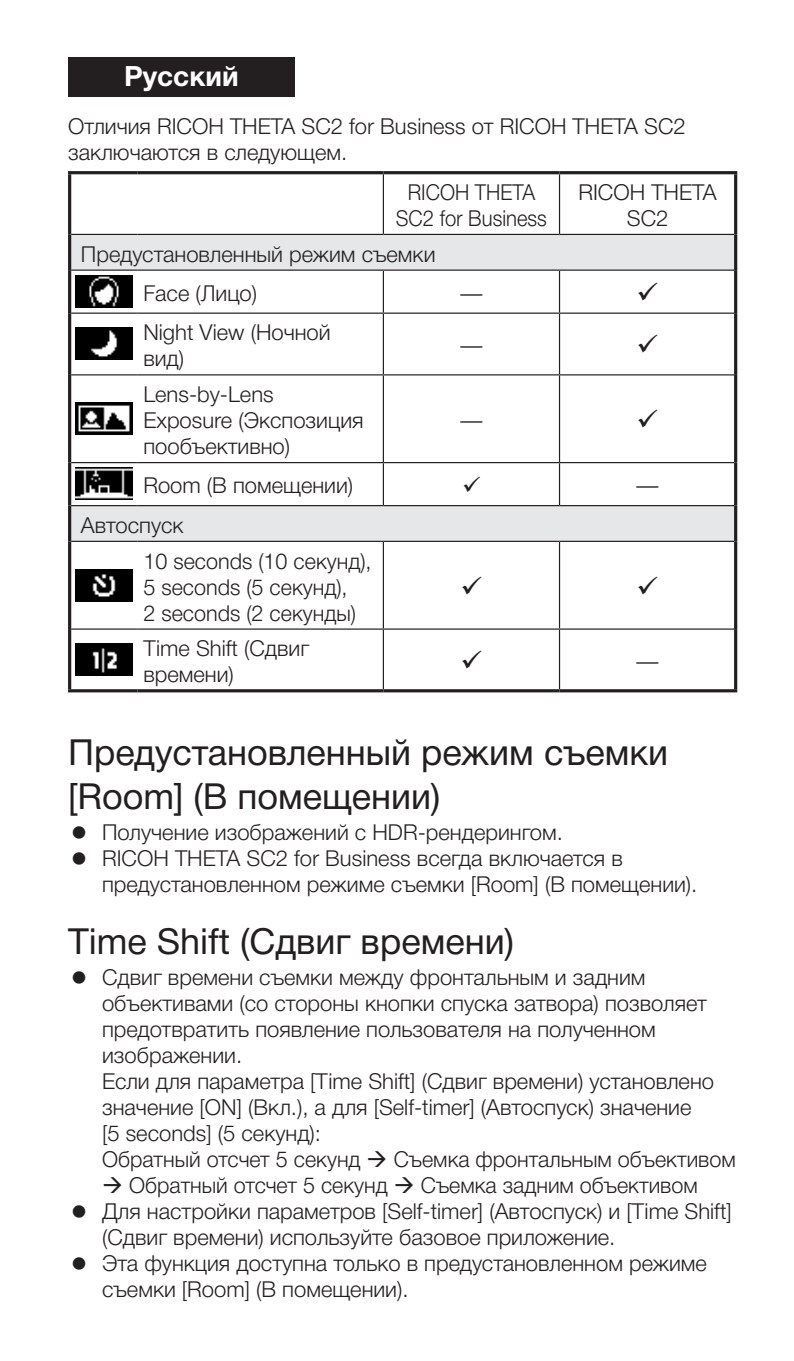
<style>
.page{position:relative;width:794px;height:1361px;background:#fff}
.page>*{position:absolute;margin:0;border:0;box-sizing:border-box;transform-origin:0 0}
._00_L3{font:36px/44px "Helvetica Neue Cyr";color:#231f20}
._99_Language{font:700 28px "Helvetica Neue Cyr";color:#fff}
._01_B_bull{font:300 22px/26px "Helvetica Neue Cyr";color:#231f20}
._01_B{font:300 22px/26px "Helvetica Neue Cyr";color:#231f20}
._01_B-2{font:300 22px/26px "Helvetica Neue Cyr";color:#231f20;text-align:center;scale:.92 1}
</style>
<div class="page">
<div style="left:68px;top:57px;width:227px;height:39px;background:#231f20"></div>
<svg style="left:71px;top:235px;width:663px;height:306px"></svg>
<hr style="left:734px;top:234px;width:3px;height:36px;background:#231f20">
<hr style="left:734px;top:505px;width:3px;height:36px;background:#231f20">
<hr style="left:68px;top:171px;width:70px;height:3px;background:#231f20">
<hr style="left:68px;top:174px;width:3px;height:60px;background:#231f20">
<hr style="left:138px;top:171px;width:245px;height:3px;background:#231f20">
<hr style="left:383px;top:171px;width:176px;height:3px;background:#231f20">
<hr style="left:559px;top:171px;width:178px;height:3px;background:#231f20">
<hr style="left:734px;top:174px;width:3px;height:60px;background:#231f20">
<hr style="left:68px;top:234px;width:3px;height:36px;background:#231f20">
<hr style="left:68px;top:270px;width:3px;height:43px;background:#231f20">
<hr style="left:734px;top:270px;width:3px;height:43px;background:#231f20">
<hr style="left:68px;top:313px;width:3px;height:62px;background:#231f20">
<hr style="left:734px;top:313px;width:3px;height:62px;background:#231f20">
<hr style="left:68px;top:375px;width:3px;height:87px;background:#231f20">
<hr style="left:734px;top:375px;width:3px;height:87px;background:#231f20">
<hr style="left:68px;top:462px;width:3px;height:43px;background:#231f20">
<hr style="left:734px;top:462px;width:3px;height:43px;background:#231f20">
<hr style="left:68px;top:505px;width:3px;height:36px;background:#231f20">
<hr style="left:68px;top:541px;width:3px;height:88px;background:#231f20">
<hr style="left:734px;top:541px;width:3px;height:88px;background:#231f20">
<hr style="left:68px;top:629px;width:3px;height:60px;background:#231f20">
<hr style="left:734px;top:629px;width:3px;height:60px;background:#231f20">
<hr style="left:68px;top:689px;width:70px;height:3px;background:#231f20">
<hr style="left:138px;top:689px;width:245px;height:3px;background:#231f20">
<hr style="left:383px;top:689px;width:176px;height:3px;background:#231f20">
<hr style="left:559px;top:689px;width:178px;height:3px;background:#231f20">
<hr style="left:383px;top:174px;width:1px;height:60px;background:#231f20">
<hr style="left:559px;top:174px;width:1px;height:60px;background:#231f20">
<hr style="left:383px;top:271px;width:1px;height:41px;background:#231f20">
<hr style="left:559px;top:271px;width:1px;height:41px;background:#231f20">
<hr style="left:383px;top:312px;width:176px;height:2px;background:#231f20">
<hr style="left:383px;top:314px;width:1px;height:60px;background:#231f20">
<hr style="left:559px;top:312px;width:175px;height:2px;background:#231f20">
<hr style="left:559px;top:314px;width:1px;height:60px;background:#231f20">
<hr style="left:383px;top:374px;width:176px;height:1px;background:#231f20">
<hr style="left:383px;top:375px;width:1px;height:87px;background:#231f20">
<hr style="left:559px;top:374px;width:175px;height:1px;background:#231f20">
<hr style="left:559px;top:375px;width:1px;height:87px;background:#231f20">
<hr style="left:383px;top:462px;width:176px;height:1px;background:#231f20">
<hr style="left:383px;top:463px;width:1px;height:42px;background:#231f20">
<hr style="left:559px;top:462px;width:175px;height:1px;background:#231f20">
<hr style="left:559px;top:463px;width:1px;height:42px;background:#231f20">
<hr style="left:383px;top:542px;width:1px;height:86px;background:#231f20">
<hr style="left:559px;top:542px;width:1px;height:86px;background:#231f20">
<hr style="left:383px;top:628px;width:176px;height:2px;background:#231f20">
<hr style="left:383px;top:630px;width:1px;height:59px;background:#231f20">
<hr style="left:559px;top:628px;width:175px;height:2px;background:#231f20">
<hr style="left:559px;top:630px;width:1px;height:59px;background:#231f20">
<hr style="left:71px;top:234px;width:67px;height:1px;background:#231f20">
<hr style="left:138px;top:234px;width:245px;height:1px;background:#231f20">
<hr style="left:383px;top:234px;width:176px;height:1px;background:#231f20">
<hr style="left:559px;top:234px;width:175px;height:1px;background:#231f20">
<hr style="left:383px;top:269px;width:176px;height:2px;background:#231f20">
<hr style="left:559px;top:269px;width:175px;height:2px;background:#231f20">
<hr style="left:71px;top:269px;width:67px;height:2px;background:#231f20">
<hr style="left:138px;top:269px;width:245px;height:2px;background:#231f20">
<hr style="left:71px;top:312px;width:67px;height:2px;background:#231f20">
<hr style="left:138px;top:312px;width:245px;height:2px;background:#231f20">
<hr style="left:71px;top:374px;width:67px;height:1px;background:#231f20">
<hr style="left:138px;top:374px;width:245px;height:1px;background:#231f20">
<hr style="left:71px;top:462px;width:67px;height:1px;background:#231f20">
<hr style="left:138px;top:462px;width:245px;height:1px;background:#231f20">
<hr style="left:71px;top:505px;width:67px;height:1px;background:#231f20">
<hr style="left:138px;top:505px;width:245px;height:1px;background:#231f20">
<hr style="left:383px;top:505px;width:176px;height:1px;background:#231f20">
<hr style="left:559px;top:505px;width:175px;height:1px;background:#231f20">
<hr style="left:383px;top:541px;width:176px;height:1px;background:#231f20">
<hr style="left:559px;top:541px;width:175px;height:1px;background:#231f20">
<hr style="left:71px;top:541px;width:67px;height:1px;background:#231f20">
<hr style="left:138px;top:541px;width:245px;height:1px;background:#231f20">
<hr style="left:71px;top:628px;width:67px;height:2px;background:#231f20">
<hr style="left:138px;top:628px;width:245px;height:2px;background:#231f20">
<img style="left:75px;top:275px;width:57px;height:32px">
<img style="left:75px;top:328px;width:57px;height:32px">
<img style="left:75px;top:402px;width:57px;height:32px">
<img style="left:75px;top:468px;width:57px;height:32px">
<img style="left:75px;top:569px;width:57px;height:32px">
<img style="left:75px;top:644px;width:57px;height:32px">
<svg style="left:638px;top:282px;width:19px;height:18px"></svg>
<svg style="left:638px;top:334px;width:19px;height:19px"></svg>
<svg style="left:638px;top:409px;width:19px;height:18px"></svg>
<svg style="left:464px;top:476px;width:16px;height:16px"></svg>
<p class="_99_Language" style="left:124px;top:61px;width:116px">Русский</p>
<p class="_01_B" style="left:68px;top:113px;width:619px">Отличия RICOH THETA SC2 for Business от RICOH THETA SC2 заключаются в следующем.</p>
<p class="_01_B-2" style="left:396px;top:179px;width:166px">RICOH THETA<br>SC2 for Business</p>
<p class="_01_B" style="left:578px;top:179px;width:140px;text-align:center">RICOH THETA<br>SC2</p>
<p class="_01_B" style="left:81px;top:241px;width:356px">Предустановленный режим съемки</p>
<p class="_01_B" style="left:143px;top:280px;width:115px">Face (Лицо)</p>
<p class="_01_B" style="left:460px;top:280px;width:23px">—</p>
<p class="_01_B" style="left:143px;top:320px;width:189px">Night View (Ночной вид)</p>
<p class="_01_B" style="left:460px;top:333px;width:23px">—</p>
<p class="_01_B" style="left:143px;top:381px;width:222px">Lens-by-Lens<br>Exposure (Экспозиция пообъективно)</p>
<p class="_01_B" style="left:460px;top:407px;width:23px">—</p>
<p class="_01_B" style="left:143px;top:473px;width:211px">Room (В помещении)</p>
<p class="_01_B" style="left:636px;top:473px;width:23px">—</p>
<p class="_01_B" style="left:81px;top:512px;width:104px">Автоспуск</p>
<p class="_01_B" style="left:143px;top:548px;width:230px">10 seconds (10 секунд),<br>5 seconds (5 секунд),<br>2 seconds (2 секунды)</p>
<p class="_01_B" style="left:143px;top:636px;width:167px">Time Shift (Сдвиг времени)</p>
<p class="_01_B" style="left:636px;top:649px;width:23px">—</p>
<p class="_00_L3" style="left:68px;top:730px;width:601px">Предустановленный режим съемки [Room] (В помещении)</p>
<p class="_01_B_bull" style="left:102px;top:820px;width:462px">Получение изображений с HDR-рендерингом.</p>
<p class="_01_B_bull" style="left:102px;top:846px;width:597px">RICOH THETA SC2 for Business всегда включается в предустановленном режиме съемки [Room] (В помещении).</p>
<p class="_00_L3" style="left:68px;top:919px;width:447px">Time Shift (Сдвиг времени)</p>
<p class="_01_B_bull" style="left:102px;top:964px;width:606px">Сдвиг времени съемки между фронтальным и задним объективами (со стороны кнопки спуска затвора) позволяет предотвратить появление пользователя на полученном изображении.</p>
<p class="_01_B_bull" style="left:102px;top:1068px;width:613px">Если для параметра [Time Shift] (Сдвиг времени) установлено значение [ON] (Вкл.), а для [Self-timer] (Автоспуск) значение [5 seconds] (5 секунд):</p>
<p class="_01_B_bull" style="left:102px;top:1146px;width:635px">Обратный отсчет 5 секунд → Съемка фронтальным объективом</p>
<p class="_01_B_bull" style="left:102px;top:1172px;width:597px">→ Обратный отсчет 5 секунд → Съемка задним объективом</p>
<p class="_01_B_bull" style="left:102px;top:1198px;width:631px">Для настройки параметров [Self-timer] (Автоспуск) и [Time Shift] (Сдвиг времени) используйте базовое приложение.</p>
<p class="_01_B_bull" style="left:102px;top:1250px;width:606px">Эта функция доступна только в предустановленном режиме съемки [Room] (В помещении).</p>
</div>
